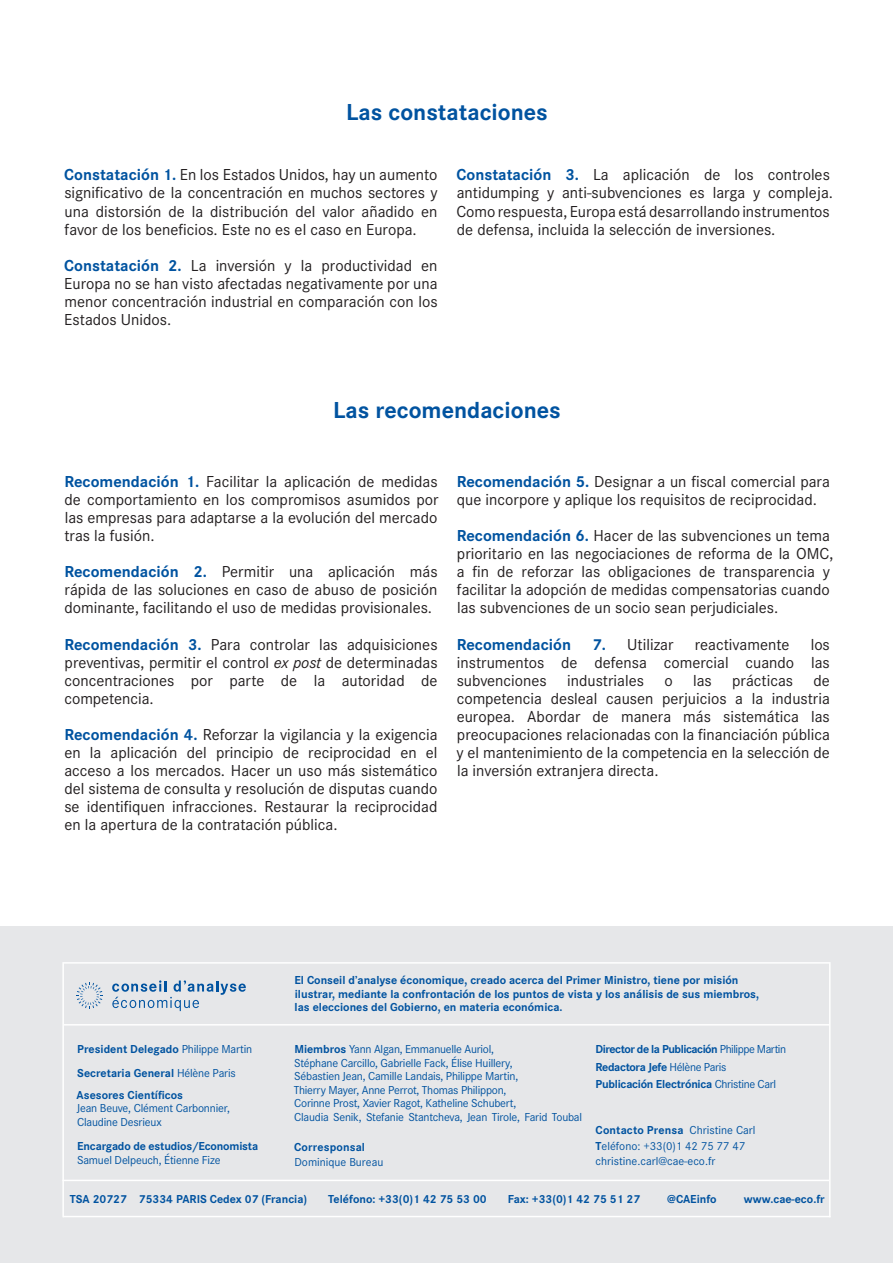
<style>
.page{position:relative;width:893px;height:1263px;background:#fff}
.page>*{position:absolute;margin:0;border:0;box-sizing:border-box;transform-origin:0 0}
.TITRE___Recommandati{font:700 24px "Corporate S";color:#0153a0}
.TEXTE___Recommandati{font:16.5px/18px "Corporate S";color:#231f20;text-align:justify}
.TEXTE___Recommandati-2{font:700 16.5px "Corporate S";color:#0153a0}
.Organigramme{font:12px/13.5px "Corporate S";letter-spacing:-.02em;color:#0153a0}
.Organigramme-2{font:700 12px/13.5px "Corporate S";color:#0153a0}
.Organigramme-3{font:12px/16.5px "Corporate S";color:#0153a0}
.Coordonnées{font:700 12px "Corporate S";color:#0153a0}
.Organigramme-4{font:700 12px "Corporate S";letter-spacing:-.04em;color:#0153a0}
.Organigramme-5{font:700 12px "Corporate S";letter-spacing:-.02em;color:#0153a0}
.Organigramme-6{font:700 12px "Corporate S";letter-spacing:-.03em;color:#0153a0}
.s1{font-weight:700;color:#0153a0}
.s2{font-style:italic}
.s3{font-weight:400}
.s4{font-weight:700}
</style>
<div class="page">
<div style="left:0;top:927px;width:893px;height:336px;background:#e6e7e9"></div>
<svg style="left:112px;top:980px;width:134px;height:31px"></svg>
<svg style="left:76px;top:982px;width:27px;height:26px"></svg>
<hr style="left:64px;top:962px;width:765px;height:2px;background:#fff">
<hr style="left:64px;top:1024px;width:765px;height:1px;background:#fff">
<hr style="left:62px;top:1180px;width:767px;height:1px;background:#fff">
<hr style="left:63px;top:1216px;width:768px;height:1px;background:#fff">
<hr style="left:62px;top:962px;width:2px;height:255px;background:#fff">
<hr style="left:829px;top:962px;width:2px;height:255px;background:#fff">
<p class="TITRE___Recommandati" style="left:346px;top:95px;width:203px">Las constataciones</p>
<p class="TEXTE___Recommandati" style="left:64px;top:165px;width:375px"><span class="s1">Constatación 1.</span> En los Estados Unidos, hay un aumento significativo de la concentración en muchos sectores y una distorsión de la distribución del valor añadido en favor de los beneficios. Este no es el caso en Europa.</p>
<p class="TEXTE___Recommandati" style="left:64px;top:256px;width:375px"><span class="s1">Constatación 2.</span> La inversión y la productividad en Europa no se han visto afectadas negativamente por una menor concentración industrial en comparación con los Estados Unidos.</p>
<p class="TEXTE___Recommandati" style="left:456px;top:165px;width:378px;text-align:left"><span class="s1">Constatación 3.</span> La aplicación de los controles antidumping y anti-subvenciones es larga y compleja.<br>Como respuesta, Europa está desarrollando instrumentos de defensa, incluida la selección de inversiones.</p>
<p class="TITRE___Recommandati" style="left:333px;top:393px;width:229px">Las recomendaciones</p>
<p class="TEXTE___Recommandati" style="left:64px;top:472px;width:376px"><span class="s1">Recomendación 1.</span> Facilitar la aplicación de medidas de comportamiento en los compromisos asumidos por las empresas para adaptarse a la evolución del mercado tras la fusión.</p>
<p class="TEXTE___Recommandati" style="left:64px;top:562px;width:375px"><span class="s1">Recomendación 2.</span> Permitir una aplicación más rápida de las soluciones en caso de abuso de posición dominante, facilitando el uso de medidas provisionales.</p>
<p class="TEXTE___Recommandati" style="left:64px;top:634px;width:375px"><span class="s1">Recomendación 3.</span> Para controlar las adquisiciones preventivas, permitir el control <span class="s2">ex post</span> de determinadas concentraciones por parte de la autoridad de competencia.</p>
<p class="TEXTE___Recommandati" style="left:64px;top:725px;width:375px"><span class="s1">Recomendación 4.</span> Reforzar la vigilancia y la exigencia en la aplicación del principio de reciprocidad en el acceso a los mercados. Hacer un uso más sistemático del sistema de consulta y resolución de disputas cuando se identifiquen infracciones. Restaurar la reciprocidad en la apertura de la contratación pública.</p>
<p class="TEXTE___Recommandati" style="left:457px;top:472px;width:375px"><span class="s1">Recomendación 5.</span> Designar a un fiscal comercial para que incorpore y aplique los requisitos de reciprocidad.</p>
<p class="TEXTE___Recommandati" style="left:457px;top:526px;width:378px;text-align:left"><span class="s1">Recomendación 6.</span> Hacer de las subvenciones un tema prioritario en las negociaciones de reforma de la OMC, a fin de reforzar las obligaciones de transparencia y facilitar la adopción de medidas compensatorias cuando las subvenciones de un socio sean perjudiciales.</p>
<p class="TEXTE___Recommandati-2" style="left:457px;top:633px;width:116px">Recomendación</p>
<p class="TEXTE___Recommandati" style="left:592px;top:634px;width:83px"><span class="s1">7.</span> Utilizar</p>
<p class="TEXTE___Recommandati" style="left:695px;top:634px;width:96px">reactivamente</p>
<p class="TEXTE___Recommandati" style="left:456px;top:634px;width:375px;text-indent:354px">los instrumentos de defensa comercial cuando las subvenciones industriales o las prácticas de competencia desleal causen perjuicios a la industria europea. Abordar de manera más sistemática las preocupaciones relacionadas con la financiación pública y el mantenimiento de la competencia en la selección de la inversión extranjera directa.</p>
<p class="Organigramme-2" style="left:77px;top:1042px;width:177px">President Delegado <span class="s3">Philippe Martin</span></p>
<p class="Organigramme-2" style="left:77px;top:1066px;width:160px">Secretaria General <span class="s3">Hélène Paris</span></p>
<p class="Organigramme-2" style="left:77px;top:1088px;width:108px">Asesores Científicos</p>
<p class="Organigramme" style="left:77px;top:1101px;width:155px">Jean Beuve, Clément Carbonnier,<br>Claudine Desrieux</p>
<p class="Organigramme-2" style="left:77px;top:1139px;width:182px">Encargado de estudios/Economista</p>
<p class="Organigramme" style="left:77px;top:1152px;width:145px">Samuel Delpeuch, Étienne Fize</p>
<p class="Organigramme-2" style="left:294px;top:973px;width:466px">El Conseil d’analyse économique, creado acerca del Primer Ministro, tiene por misión ilustrar, mediante la confrontación de los puntos de vista y los análisis de sus miembros, las elecciones del Gobierno, en materia económica.</p>
<p class="Organigramme" style="left:294px;top:1042px;width:226px"><span class="s4">Miembros</span> Yann Algan, Emmanuelle Auriol, Stéphane Carcillo, Gabrielle Fack, Élise Huillery, Sébastien Jean, Camille Landais, Philippe Martin, Thierry Mayer, Anne Perrot, Thomas Philippon, Corinne Prost, Xavier Ragot, Katheline Schubert,</p>
<p class="Organigramme" style="left:294px;top:1110px;width:289px">Claudia Senik, Stefanie Stantcheva, Jean Tirole, Farid Toubal</p>
<p class="Organigramme-3" style="left:294px;top:1139px;width:91px;line-height:15px"><span class="s4">Corresponsal<br></span>Dominique Bureau</p>
<p class="Organigramme-4" style="left:596px;top:1041px;width:192px">Director de la Publicación <span class="s3">Philippe Martin</span></p>
<p class="Organigramme-6" style="left:596px;top:1058px;width:132px">Redactora Jefe <span class="s3">Hélène Paris</span></p>
<p class="Organigramme-5" style="left:596px;top:1075px;width:182px">Publicación Electrónica <span class="s3">Christine Carl</span></p>
<p class="Organigramme-3" style="left:596px;top:1121px;width:161px"><span class="s4">Contacto Prensa</span> Christine Carl<br><span class="s4">T</span>eléfono: +33(0)1 42 75 77 47</p>
<p class="Organigramme-3" style="left:596px;top:1152px;width:121px">christine.carl@cae-eco.fr</p>
<p class="Coordonnées" style="left:70px;top:1190px;width:239px">TSA 20727 75334 PARIS Cedex 07 (Francia)</p>
<p class="Coordonnées" style="left:328px;top:1190px;width:160px">Teléfono: +33(0)1 42 75 53 00</p>
<p class="Coordonnées" style="left:508px;top:1190px;width:134px">Fax: +33(0)1 42 75 51 27</p>
<p class="Coordonnées" style="left:667px;top:1190px;width:51px">@CAEinfo</p>
<p class="Coordonnées" style="left:744px;top:1190px;width:83px">www.cae-eco.fr</p>
</div>
